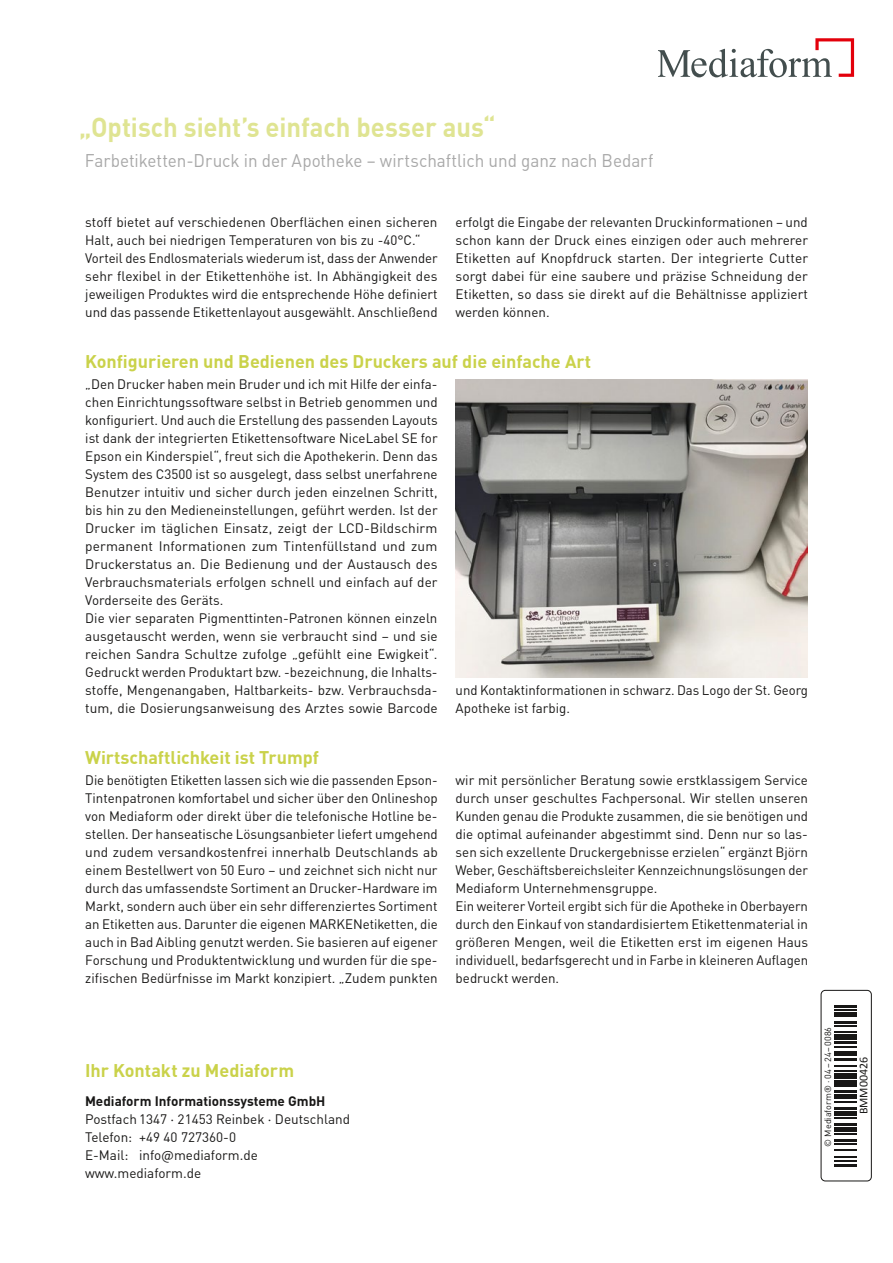
<style>
.page{position:relative;width:893px;height:1263px;background:#fff}
.page>*{position:absolute;margin:0;border:0;box-sizing:border-box;transform-origin:0 0}
.t1{font:700 27px "DINOT";color:#dfe492;scale:.95 1}
.t2{font:700 18px "DINOT";color:#cad24a}
.t3{font:18px "DINOT";letter-spacing:-.005em;color:#a8a8a8;scale:.95 1}
.t4{font:13.5px/18px "DINOT";color:#181716}
.t5{font:700 13.5px "DINOT";color:#181716}
.t6{font:12px "Calibri";color:#181716}
.t7{font:9px "DINOT";color:#181716}
</style>
<div class="page">
<img style="left:456px;top:380px;width:352px;height:297px">
<div style="left:821px;top:990px;width:51px;height:191px;border:1px solid #181716;border-radius:4px"></div>
<hr style="left:834px;top:1163px;width:22px;height:3px;background:#181716">
<svg style="left:834px;top:1161px;width:22px;height:1px"></svg>
<hr style="left:834px;top:1156px;width:22px;height:2px;background:#181716">
<svg style="left:834px;top:1149px;width:22px;height:1px"></svg>
<hr style="left:834px;top:1143px;width:22px;height:2px;background:#181716">
<hr style="left:834px;top:1139px;width:22px;height:3px;background:#181716">
<hr style="left:834px;top:1133px;width:22px;height:2px;background:#181716">
<div style="left:834px;top:1127px;width:22px;height:5px;background:#181716"></div>
<hr style="left:834px;top:1123px;width:22px;height:3px;background:#181716">
<hr style="left:834px;top:1117px;width:22px;height:2px;background:#181716">
<div style="left:834px;top:1111px;width:22px;height:5px;background:#181716"></div>
<hr style="left:834px;top:1107px;width:22px;height:3px;background:#181716">
<hr style="left:834px;top:1101px;width:22px;height:2px;background:#181716">
<div style="left:834px;top:1094px;width:22px;height:5px;background:#181716"></div>
<hr style="left:834px;top:1090px;width:22px;height:3px;background:#181716">
<svg style="left:834px;top:1086px;width:22px;height:1px"></svg>
<hr style="left:834px;top:1080px;width:22px;height:4px;background:#181716">
<div style="left:834px;top:1073px;width:22px;height:5px;background:#181716"></div>
<svg style="left:834px;top:1070px;width:22px;height:1px"></svg>
<hr style="left:834px;top:1065px;width:22px;height:2px;background:#181716">
<hr style="left:834px;top:1058px;width:22px;height:3px;background:#181716">
<hr style="left:834px;top:1051px;width:22px;height:4px;background:#181716">
<svg style="left:834px;top:1047px;width:22px;height:1px"></svg>
<hr style="left:834px;top:1041px;width:22px;height:3px;background:#181716">
<div style="left:834px;top:1034px;width:22px;height:5px;background:#181716"></div>
<svg style="left:834px;top:1025px;width:22px;height:7px"></svg>
<hr style="left:834px;top:1021px;width:22px;height:2px;background:#181716">
<hr style="left:834px;top:1012px;width:22px;height:4px;background:#181716">
<hr style="left:834px;top:1009px;width:22px;height:2px;background:#181716">
<hr style="left:834px;top:1005px;width:22px;height:3px;background:#181716">
<svg style="left:658px;top:38px;width:196px;height:39px"></svg>
<h1 class="t1" style="left:79px;top:110px;width:440px">„Optisch sieht’s einfach besser aus“</h1>
<h2 class="t3" style="left:85px;top:150px;width:600px">Farbetiketten-Druck in der Apotheke – wirtschaftlich und ganz nach Bedarf</h2>
<p class="t4" style="left:85px;top:213px;width:354px">stoff bietet auf verschiedenen Oberflächen einen sicheren Halt, auch bei niedrigen Temperaturen von bis zu -40°C.“ Vorteil des Endlosmaterials wiederum ist, dass der Anwender sehr flexibel in der Etikettenhöhe ist. In Abhängigkeit des jeweiligen Produktes wird die entsprechende Höhe definiert und das passende Etikettenlayout ausgewählt. Anschließend</p>
<p class="t4" style="left:456px;top:213px;width:354px;text-align:justify">erfolgt die Eingabe der relevanten Druckinformationen – und schon kann der Druck eines einzigen oder auch mehrerer Etiketten auf Knopfdruck starten. Der integrierte Cutter sorgt dabei für eine saubere und präzise Schneidung der Etiketten, so dass sie direkt auf die Behältnisse appliziert werden können.</p>
<h2 class="t2" style="left:85px;top:350px;width:507px">Konfigurieren und Bedienen des Druckers auf die einfache Art</h2>
<p class="t4" style="left:85px;top:375px;width:354px">„Den Drucker haben mein Bruder und ich mit Hilfe der einfa&shy;chen Einrichtungssoftware selbst in Betrieb genommen und konfiguriert. Und auch die Erstellung des passenden Layouts ist dank der integrierten Etikettensoftware NiceLabel SE for Epson ein Kinderspiel“, freut sich die Apothekerin. Denn das System des C3500 ist so ausgelegt, dass selbst unerfahrene Benutzer intuitiv und sicher durch jeden einzelnen Schritt, bis hin zu den Medieneinstellungen, geführt werden. Ist der Drucker im täglichen Einsatz, zeigt der LCD-Bildschirm permanent Informationen zum Tintenfüllstand und zum Druckerstatus an. Die Bedienung und der Austausch des Verbrauchsmaterials erfolgen schnell und einfach auf der Vorderseite des Geräts.<br>Die vier separaten Pigmenttinten-Patronen können einzeln ausgetauscht werden, wenn sie verbraucht sind – und sie reichen Sandra Schultze zufolge „gefühlt eine Ewigkeit“.<br>Gedruckt werden Produktart bzw. -bezeichnung, die Inhalts&shy;stoffe, Mengenangaben, Haltbarkeits- bzw. Verbrauchsda&shy;tum, die Dosierungsanweisung des Arztes sowie Barcode</p>
<h2 class="t2" style="left:85px;top:746px;width:236px">Wirtschaftlichkeit ist Trumpf</h2>
<p class="t4" style="left:456px;top:681px;width:354px">und Kontaktinformationen in schwarz. Das Logo der St. Georg<br>Apotheke ist farbig.</p>
<p class="t4" style="left:85px;top:771px;width:354px;text-align:justify">Die benötigten Etiketten lassen sich wie die passenden Epson-Tintenpatronen komfortabel und sicher über den Onlineshop von Mediaform oder direkt über die telefonische Hotline be&shy;stellen. Der hanseatische Lösungsanbieter liefert umgehend und zudem versandkostenfrei innerhalb Deutschlands ab einem Bestellwert von 50 Euro – und zeichnet sich nicht nur durch das umfassendste Sortiment an Drucker-Hardware im Markt, sondern auch über ein sehr differenziertes Sortiment an Etiketten aus. Darunter die eigenen MARKENetiketten, die auch in Bad Aibling genutzt werden. Sie basieren auf eigener Forschung und Produktentwicklung und wurden für die spe&shy;zifischen Bedürfnisse im Markt konzipiert. „Zudem punkten</p>
<p class="t4" style="left:456px;top:771px;width:354px">wir mit persönlicher Beratung sowie erstklassigem Service durch unser geschultes Fachpersonal. Wir stellen unseren Kunden genau die Produkte zusammen, die sie benötigen und die optimal aufeinander abgestimmt sind. Denn nur so las&shy;sen sich exzellente Druckergebnisse erzielen“ ergänzt Björn Weber, Geschäftsbereichsleiter Kennzeichnungslösungen der Mediaform Unternehmensgruppe.<br>Ein weiterer Vorteil ergibt sich für die Apotheke in Oberbayern durch den Einkauf von standardisiertem Etikettenmaterial in größeren Mengen, weil die Etiketten erst im eigenen Haus individuell, bedarfsgerecht und in Farbe in kleineren Auflagen bedruckt werden.</p>
<h2 class="t2" style="left:85px;top:1058px;width:211px">Ihr Kontakt zu Mediaform</h2>
<p class="t5" style="left:85px;top:1092px;width:242px">Mediaform Informationssysteme GmbH</p>
<p class="t4" style="left:85px;top:1110px;width:267px">Postfach 1347 · 21453 Reinbek · Deutschland<br>Telefon: +49 40 727360-0<br>E-Mail: info@mediaform.de www.mediaform.de</p>
<p class="t7" style="left:822px;top:1147px;width:121px;rotate:-90deg">© Mediaform® · 04 – 24 – 0086</p>
<p class="t6" style="left:856px;top:1114px;width:59px;rotate:-90deg">BMM00426</p>
</div>
